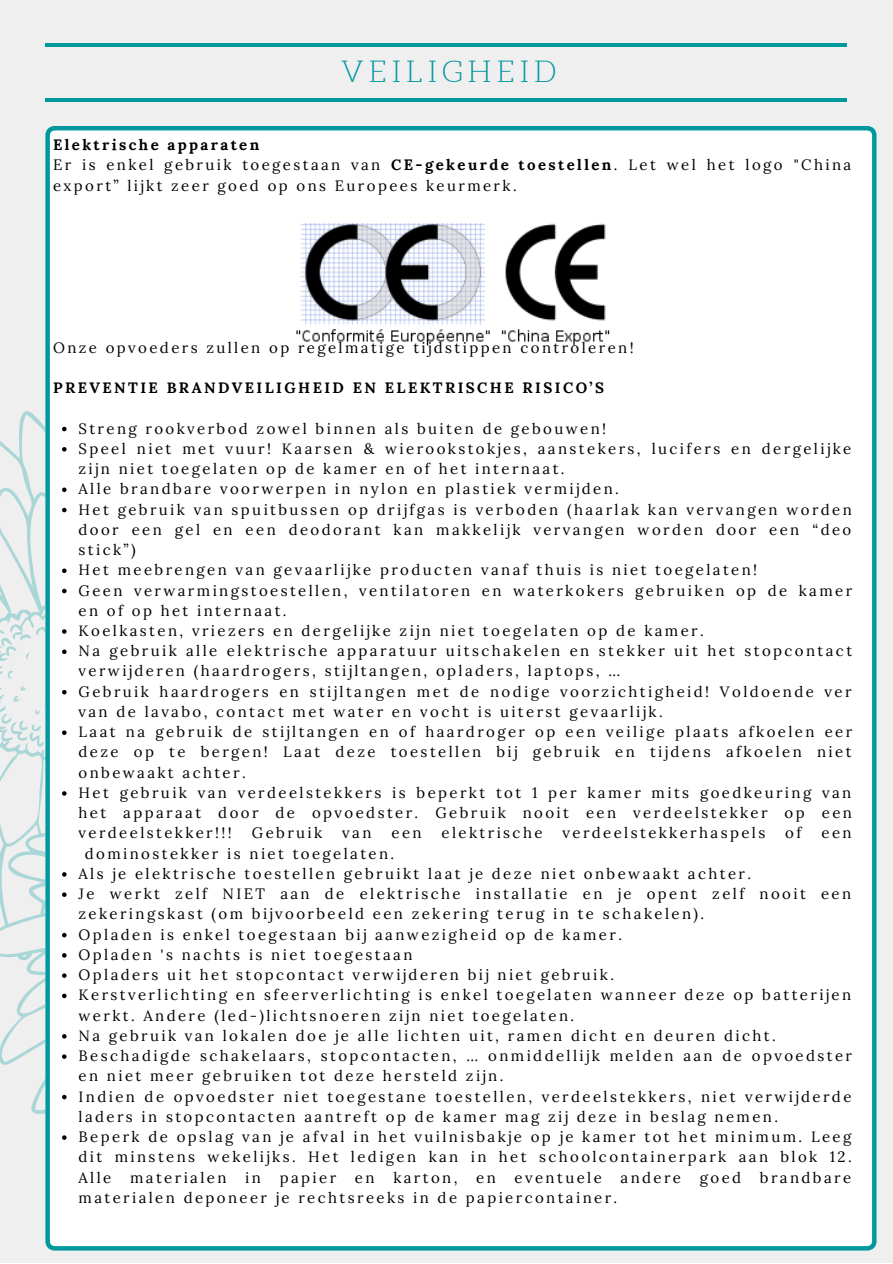
<style>
.page{position:relative;width:893px;height:1264px;background:#fff}
.page>*{position:absolute;margin:0;border:0;box-sizing:border-box;transform-origin:0 0}
.t1{font:300 29.7px "Aleo";letter-spacing:.16em;color:#03989e}
.t2{font:15px/20.2px "Lora";letter-spacing:.16em;color:#000}
.t3{font:700 15px "Lora";letter-spacing:.16em;color:#000}
.s1{font-weight:700}
</style>
<div class="page">
<div style="left:0;top:0;width:892px;height:1262px;background:#efefef"></div>
<svg style="left:0;top:411px;width:45px;height:703px"></svg>
<hr style="left:45px;top:43px;width:802px;height:4px;background:#03989e">
<hr style="left:45px;top:98px;width:802px;height:4px;background:#03989e">
<div style="left:45px;top:126px;width:831px;height:1124px;background:#fff"></div>
<img style="left:294px;top:223px;width:319px;height:125px">
<svg style="left:62px;top:427px;width:5px;height:4px"></svg>
<svg style="left:62px;top:447px;width:5px;height:4px"></svg>
<svg style="left:62px;top:487px;width:5px;height:5px"></svg>
<svg style="left:62px;top:508px;width:5px;height:4px"></svg>
<svg style="left:62px;top:568px;width:5px;height:5px"></svg>
<svg style="left:62px;top:588px;width:5px;height:5px"></svg>
<svg style="left:0;top:602px;width:137px;height:145px"></svg>
<svg style="left:62px;top:791px;width:5px;height:4px"></svg>
<svg style="left:62px;top:872px;width:5px;height:4px"></svg>
<svg style="left:62px;top:892px;width:5px;height:4px"></svg>
<svg style="left:62px;top:932px;width:5px;height:5px"></svg>
<svg style="left:62px;top:953px;width:5px;height:4px"></svg>
<svg style="left:62px;top:973px;width:5px;height:4px"></svg>
<svg style="left:62px;top:993px;width:5px;height:5px"></svg>
<svg style="left:62px;top:1034px;width:5px;height:4px"></svg>
<svg style="left:62px;top:1054px;width:5px;height:4px"></svg>
<svg style="left:62px;top:1094px;width:5px;height:5px"></svg>
<svg style="left:62px;top:1135px;width:5px;height:4px"></svg>
<p class="t1" style="left:341px;top:56px;width:217px">VEILIGHEID</p>
<p class="t3" style="left:53px;top:135px;width:208px">Elektrische apparaten</p>
<p class="t2" style="left:53px;top:155px;width:799px">Er is enkel gebruik toegestaan van <span class="s1">CE-gekeurde toestellen</span>. Let wel het logo "China export” lijkt zeer goed op ons Europees keurmerk.</p>
<p class="t2" style="left:53px;top:337px;width:582px">Onze opvoeders zullen op regelmatige tijdstippen controleren!</p>
<p class="t3" style="left:53px;top:378px;width:552px">PREVENTIE BRANDVEILIGHEID EN ELEKTRISCHE RISICO’S</p>
<p class="t2" style="left:78px;top:418px;width:529px">Streng rookverbod zowel binnen als buiten de gebouwen!</p>
<p class="t2" style="left:78px;top:438px;width:774px">Speel niet met vuur! Kaarsen &amp; wierookstokjes, aanstekers, lucifers en dergelijke zijn niet toegelaten op de kamer en of het internaat.</p>
<p class="t2" style="left:78px;top:478px;width:542px">Alle brandbare voorwerpen in nylon en plastiek vermijden.</p>
<p class="t2" style="left:78px;top:499px;width:774px;text-align:justify">Het gebruik van spuitbussen op drijfgas is verboden (haarlak kan vervangen worden door een gel en een deodorant kan makkelijk vervangen worden door een “deo stick”)</p>
<p class="t2" style="left:78px;top:559px;width:680px">Het meebrengen van gevaarlijke producten vanaf thuis is niet toegelaten!</p>
<p class="t2" style="left:78px;top:580px;width:775px">Geen verwarmingstoestellen, ventilatoren en waterkokers gebruiken op de kamer en of op het internaat.</p>
<p class="t2" style="left:78px;top:620px;width:626px">Koelkasten, vriezers en dergelijke zijn niet toegelaten op de kamer.</p>
<p class="t2" style="left:78px;top:640px;width:775px">Na gebruik alle elektrische apparatuur uitschakelen en stekker uit het stopcontact verwijderen (haardrogers, stijltangen, opladers, laptops, …</p>
<p class="t2" style="left:78px;top:681px;width:774px">Gebruik haardrogers en stijltangen met de nodige voorzichtigheid! Voldoende ver van de lavabo, contact met water en vocht is uiterst gevaarlijk.</p>
<p class="t2" style="left:78px;top:721px;width:775px;text-align:justify">Laat na gebruik de stijltangen en of haardroger op een veilige plaats afkoelen eer deze op te bergen! Laat deze toestellen bij gebruik en tijdens afkoelen niet onbewaakt achter.</p>
<p class="t2" style="left:78px;top:782px;width:774px;text-align:justify">Het gebruik van verdeelstekkers is beperkt tot 1 per kamer mits goedkeuring van het apparaat door de opvoedster. Gebruik nooit een verdeelstekker op een verdeelstekker!!!</p>
<p class="t2" style="left:252px;top:822px;width:72px">Gebruik</p>
<p class="t2" style="left:342px;top:822px;width:31px">van</p>
<p class="t2" style="left:391px;top:822px;width:32px">een</p>
<p class="t2" style="left:441px;top:822px;width:102px">elektrische</p>
<p class="t2" style="left:562px;top:822px;width:204px">verdeelstekkerhaspels</p>
<p class="t2" style="left:785px;top:822px;width:18px">of</p>
<p class="t2" style="left:821px;top:822px;width:32px">een</p>
<p class="t2" style="left:85px;top:843px;width:311px">dominostekker is niet toegelaten.</p>
<p class="t2" style="left:78px;top:863px;width:674px">Als je elektrische toestellen gebruikt laat je deze niet onbewaakt achter.</p>
<p class="t2" style="left:78px;top:883px;width:774px">Je werkt zelf NIET aan de elektrische installatie en je opent zelf nooit een zekeringskast (om bijvoorbeeld een zekering terug in te schakelen).</p>
<p class="t2" style="left:78px;top:924px;width:545px">Opladen is enkel toegestaan bij aanwezigheid op de kamer.</p>
<p class="t2" style="left:78px;top:944px;width:335px">Opladen 's nachts is niet toegestaan</p>
<p class="t2" style="left:78px;top:964px;width:537px">Opladers uit het stopcontact verwijderen bij niet gebruik.</p>
<p class="t2" style="left:78px;top:984px;width:774px">Kerstverlichting en sfeerverlichting is enkel toegelaten wanneer deze op batterijen werkt. Andere (led-)lichtsnoeren zijn niet toegelaten.</p>
<p class="t2" style="left:78px;top:1025px;width:698px">Na gebruik van lokalen doe je alle lichten uit, ramen dicht en deuren dicht.</p>
<p class="t2" style="left:78px;top:1045px;width:775px">Beschadigde schakelaars, stopcontacten, … onmiddellijk melden aan de opvoedster en niet meer gebruiken tot deze hersteld zijn.</p>
<p class="t2" style="left:78px;top:1085px;width:774px">Indien de opvoedster niet toegestane toestellen, verdeelstekkers, niet verwijderde laders in stopcontacten aantreft op de kamer mag zij deze in beslag nemen.</p>
<p class="t2" style="left:78px;top:1126px;width:774px;text-align:justify">Beperk de opslag van je afval in het vuilnisbakje op je kamer tot het minimum. Leeg dit minstens wekelijks. Het ledigen kan in het schoolcontainerpark aan blok 12.<br>Alle</p>
<p class="t2" style="left:130px;top:1166px;width:98px">materialen</p>
<p class="t2" style="left:245px;top:1166px;width:17px">in</p>
<p class="t2" style="left:280px;top:1166px;width:58px">papier</p>
<p class="t2" style="left:355px;top:1166px;width:21px">en</p>
<p class="t2" style="left:393px;top:1166px;width:66px">karton,</p>
<p class="t2" style="left:476px;top:1166px;width:21px">en</p>
<p class="t2" style="left:514px;top:1166px;width:89px">eventuele</p>
<p class="t2" style="left:620px;top:1166px;width:62px">andere</p>
<p class="t2" style="left:699px;top:1166px;width:43px">goed</p>
<p class="t2" style="left:759px;top:1166px;width:93px">brandbare</p>
<p class="t2" style="left:78px;top:1187px;width:540px">materialen deponeer je rechtsreeks in de papiercontainer.</p>
</div>
